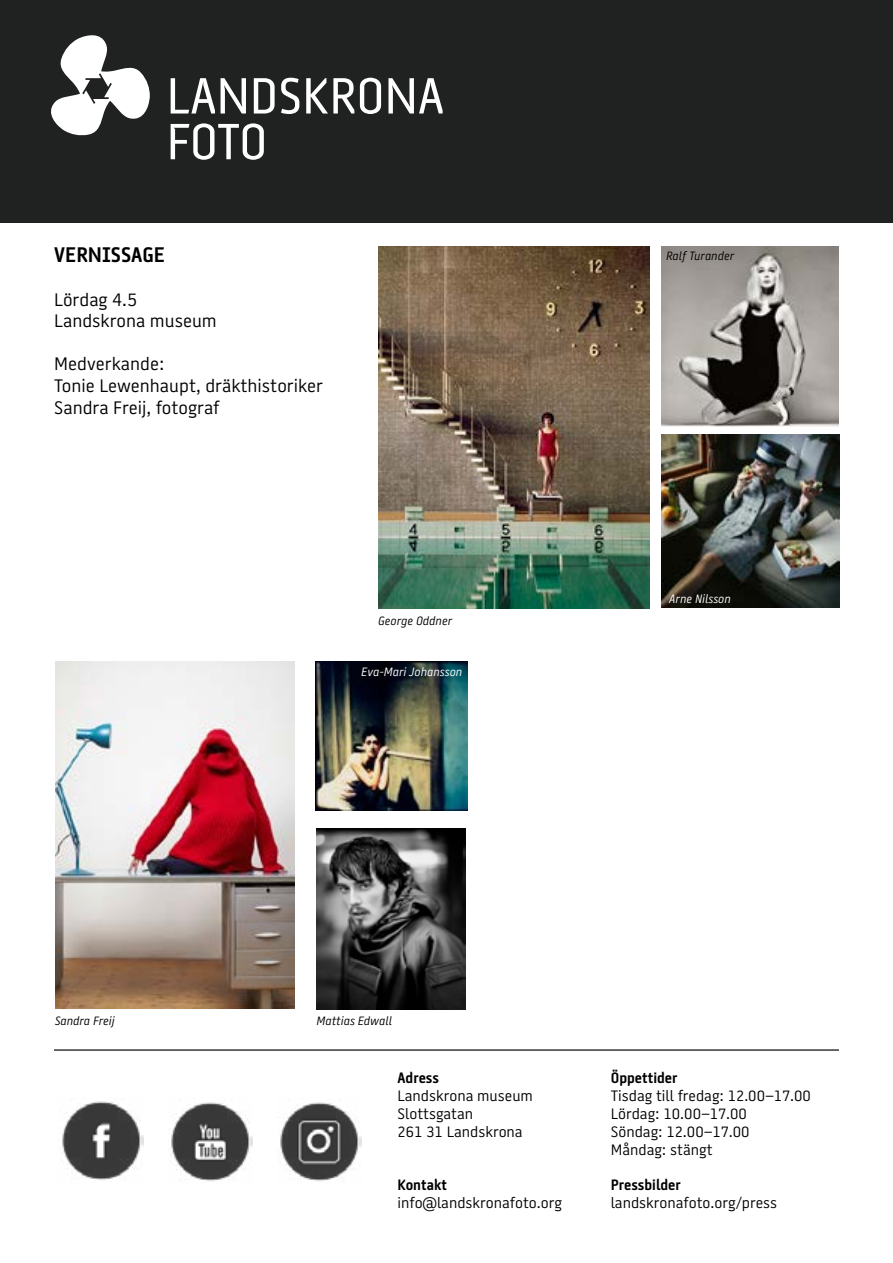
<style>
.page{position:relative;width:893px;height:1263px;background:#fff}
.page>*{position:absolute;margin:0;border:0;box-sizing:border-box;transform-origin:0 0}
.t1{font:600 21px "Landskrona Headline";color:#000}
.t2{font:18px/21.6px "Landskrona Text";color:#000}
.t3{font:15px/18px "Landskrona Text";color:#000}
.t4{font:600 15px "Landskrona Headline";color:#000}
.t5{font:italic 12px "Landskrona Text";color:#000}
.t6{font:italic 12px "Landskrona Text";color:#fff}
</style>
<div class="page">
<div style="left:0;top:0;width:893px;height:222px;background:#202121"></div>
<svg style="left:171px;top:123px;width:93px;height:37px"></svg>
<svg style="left:171px;top:78px;width:272px;height:36px"></svg>
<svg style="left:51px;top:35px;width:99px;height:101px"></svg>
<img style="left:61px;top:1101px;width:82px;height:79px">
<img style="left:170px;top:1102px;width:83px;height:79px">
<img style="left:279px;top:1102px;width:82px;height:79px">
<hr style="left:54px;top:1049px;width:785px;height:2px;background:#383838">
<img style="left:55px;top:662px;width:239px;height:346px">
<img style="left:316px;top:828px;width:149px;height:182px">
<img style="left:662px;top:247px;width:177px;height:180px">
<img style="left:661px;top:434px;width:179px;height:173px">
<img style="left:378px;top:247px;width:271px;height:361px">
<img style="left:316px;top:661px;width:151px;height:149px">
<h1 class="t1" style="left:54px;top:243px;width:112px">VERNISSAGE</h1>
<p class="t2" style="left:54px;top:289px;width:164px">Lördag 4.5<br>Landskrona museum</p>
<p class="t2" style="left:54px;top:354px;width:270px">Medverkande:<br>Tonie Lewenhaupt, dräkthistoriker<br>Sandra Freij, fotograf</p>
<p class="t5" style="left:378px;top:613px;width:75px">George Oddner</p>
<p class="t6" style="left:361px;top:664px;width:103px">Eva-Mari Johansson</p>
<p class="t5" style="left:666px;top:248px;width:70px">Ralf Turander</p>
<p class="t6" style="left:669px;top:591px;width:63px">Arne Nilsson</p>
<p class="t5" style="left:55px;top:1012px;width:61px">Sandra Freij</p>
<p class="t5" style="left:316px;top:1013px;width:77px">Mattias Edwall</p>
<p class="t4" style="left:398px;top:1069px;width:43px">Adress</p>
<p class="t3" style="left:398px;top:1087px;width:137px">Landskrona museum<br>Slottsgatan<br>261 31 Landskrona</p>
<p class="t4" style="left:398px;top:1176px;width:51px">Kontakt</p>
<p class="t3" style="left:398px;top:1194px;width:166px">info@landskronafoto.org</p>
<p class="t4" style="left:611px;top:1069px;width:68px">Öppettider</p>
<p class="t3" style="left:611px;top:1087px;width:202px">Tisdag till fredag: 12.00–17.00<br>Lördag: 10.00–17.00<br>Söndag: 12.00–17.00<br>Måndag: stängt</p>
<p class="t4" style="left:611px;top:1176px;width:72px">Pressbilder</p>
<p class="t3" style="left:611px;top:1194px;width:168px">landskronafoto.org/press</p>
</div>
